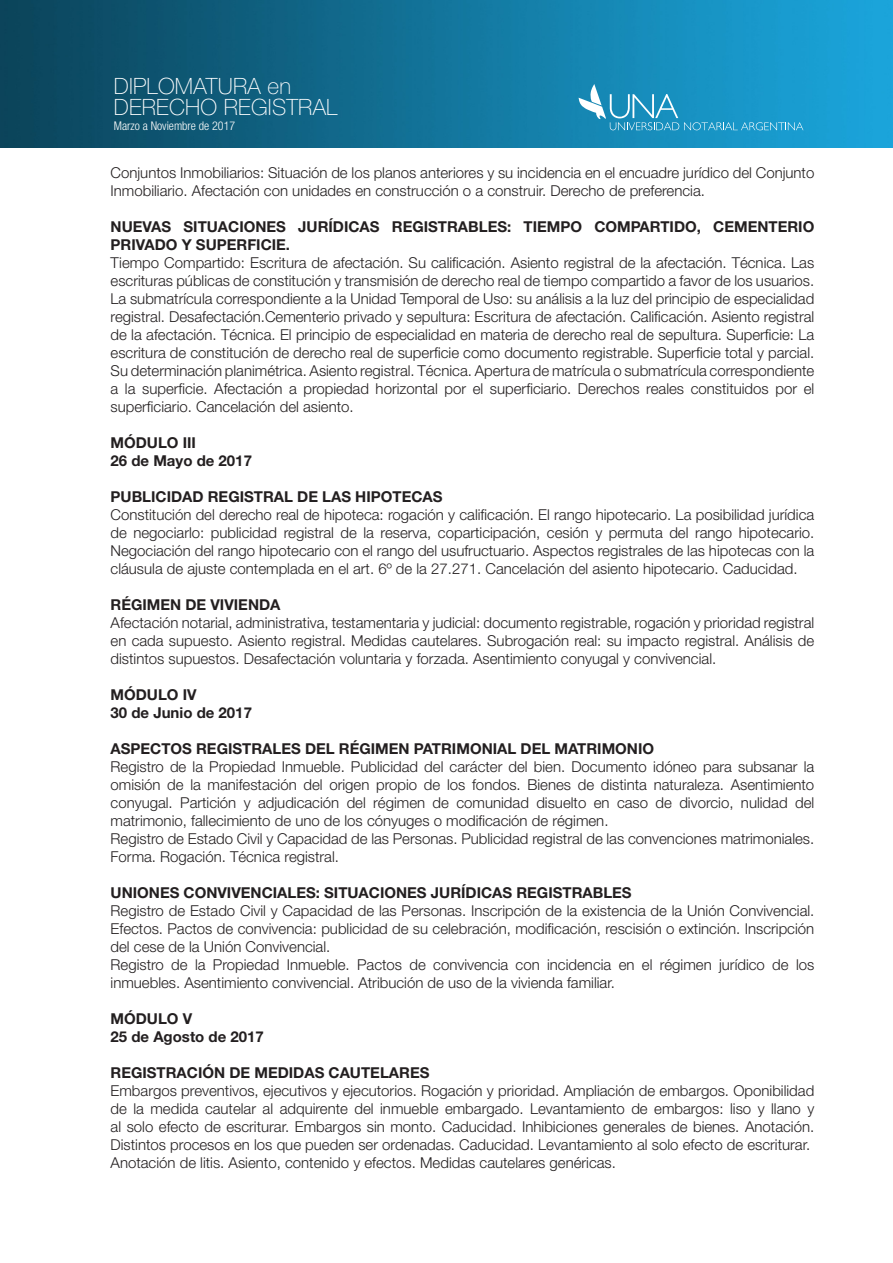
<style>
.page{position:relative;width:893px;height:1263px;background:#fff}
.page>*{position:absolute;margin:0;border:0;box-sizing:border-box;transform-origin:0 0}
.t1{font:100 22.5px/21px "Helvetica Neue";letter-spacing:.01em;color:#fff}
.t2{font:300 15px/18px "Helvetica Neue";color:#231f20;text-align:justify}
.t3{font:700 15px/18px "Helvetica Neue";color:#231f20}
.t4{font:300 condensed 12px "Helvetica Neue";color:#fff}
</style>
<div class="page">
<img style="left:0;top:0;width:893px;height:147px">
<svg style="left:579px;top:84px;width:224px;height:46px"></svg>
<h1 class="t1" style="left:114px;top:75px;width:225px">DIPLOMATURA en<br>DERECHO REGISTRAL</h1>
<p class="t4" style="left:114px;top:119px;width:123px">Marzo a Noviembre de 2017</p>
<p class="t2" style="left:111px;top:163px;width:705px">Conjuntos Inmobiliarios: Situación de los planos anteriores y su incidencia en el encuadre jurídico del Conjunto<br>Inmobiliario. Afectación con unidades en construcción o a construir. Derecho de preferencia.</p>
<p class="t3" style="left:111px;top:217px;width:705px">NUEVAS SITUACIONES JURÍDICAS REGISTRABLES: TIEMPO COMPARTIDO, CEMENTERIO<br>PRIVADO Y SUPERFICIE.</p>
<p class="t2" style="left:111px;top:253px;width:705px">Tiempo Compartido: Escritura de afectación. Su calificación. Asiento registral de la afectación. Técnica. Las escrituras públicas de constitución y transmisión de derecho real de tiempo compartido a favor de los usuarios.<br>La submatrícula correspondiente a la Unidad Temporal de Uso: su análisis a la luz del principio de especialidad registral. Desafectación.Cementerio privado y sepultura: Escritura de afectación. Calificación. Asiento registral de la afectación. Técnica. El principio de especialidad en materia de derecho real de sepultura. Superficie: La escritura de constitución de derecho real de superficie como documento registrable. Superficie total y parcial.<br>Su determinación planimétrica. Asiento registral. Técnica. Apertura de matrícula o submatrícula correspondiente a la superficie. Afectación a propiedad horizontal por el superficiario. Derechos reales constituidos por el superficiario. Cancelación del asiento.</p>
<p class="t3" style="left:111px;top:433px;width:87px">MÓDULO III</p>
<p class="t3" style="left:111px;top:451px;width:143px">26 de Mayo de 2017</p>
<p class="t3" style="left:111px;top:487px;width:333px">PUBLICIDAD REGISTRAL DE LAS HIPOTECAS</p>
<p class="t2" style="left:111px;top:505px;width:705px">Constitución del derecho real de hipoteca: rogación y calificación. El rango hipotecario. La posibilidad jurídica de negociarlo: publicidad registral de la reserva, coparticipación, cesión y permuta del rango hipotecario.<br>Negociación del rango hipotecario con el rango del usufructuario. Aspectos registrales de las hipotecas con la cláusula de ajuste contemplada en el art. 6º de la 27.271. Cancelación del asiento hipotecario. Caducidad.</p>
<p class="t3" style="left:111px;top:595px;width:171px">RÉGIMEN DE VIVIENDA</p>
<p class="t2" style="left:111px;top:613px;width:705px">Afectación notarial, administrativa, testamentaria y judicial: documento registrable, rogación y prioridad registral en cada supuesto. Asiento registral. Medidas cautelares. Subrogación real: su impacto registral. Análisis de distintos supuestos. Desafectación voluntaria y forzada. Asentimiento conyugal y convivencial.</p>
<p class="t3" style="left:111px;top:685px;width:88px">MÓDULO IV</p>
<p class="t3" style="left:111px;top:703px;width:143px">30 de Junio de 2017</p>
<p class="t3" style="left:111px;top:739px;width:545px">ASPECTOS REGISTRALES DEL RÉGIMEN PATRIMONIAL DEL MATRIMONIO</p>
<p class="t2" style="left:111px;top:757px;width:705px">Registro de la Propiedad Inmueble. Publicidad del carácter del bien. Documento idóneo para subsanar la omisión de la manifestación del origen propio de los fondos. Bienes de distinta naturaleza. Asentimiento conyugal. Partición y adjudicación del régimen de comunidad disuelto en caso de divorcio, nulidad del matrimonio, fallecimiento de uno de los cónyuges o modificación de régimen.</p>
<p class="t2" style="left:111px;top:829px;width:705px">Registro de Estado Civil y Capacidad de las Personas. Publicidad registral de las convenciones matrimoniales.<br>Forma. Rogación. Técnica registral.</p>
<p class="t3" style="left:111px;top:883px;width:523px">UNIONES CONVIVENCIALES: SITUACIONES JURÍDICAS REGISTRABLES</p>
<p class="t2" style="left:111px;top:901px;width:705px">Registro de Estado Civil y Capacidad de las Personas. Inscripción de la existencia de la Unión Convivencial.<br>Efectos. Pactos de convivencia: publicidad de su celebración, modificación, rescisión o extinción. Inscripción del cese de la Unión Convivencial.</p>
<p class="t2" style="left:111px;top:955px;width:705px">Registro de la Propiedad Inmueble. Pactos de convivencia con incidencia en el régimen jurídico de los inmuebles. Asentimiento convivencial. Atribución de uso de la vivienda familiar.</p>
<p class="t3" style="left:111px;top:1009px;width:83px">MÓDULO V</p>
<p class="t3" style="left:111px;top:1027px;width:155px">25 de Agosto de 2017</p>
<p class="t3" style="left:111px;top:1063px;width:320px">REGISTRACIÓN DE MEDIDAS CAUTELARES</p>
<p class="t2" style="left:111px;top:1081px;width:705px;text-align:left">Embargos preventivos, ejecutivos y ejecutorios. Rogación y prioridad. Ampliación de embargos. Oponibilidad de la medida cautelar al adquirente del inmueble embargado. Levantamiento de embargos: liso y llano y al solo efecto de escriturar. Embargos sin monto. Caducidad. Inhibiciones generales de bienes. Anotación.<br>Distintos procesos en los que pueden ser ordenadas. Caducidad. Levantamiento al solo efecto de escriturar.<br>Anotación de litis. Asiento, contenido y efectos. Medidas cautelares genéricas.</p>
</div>
